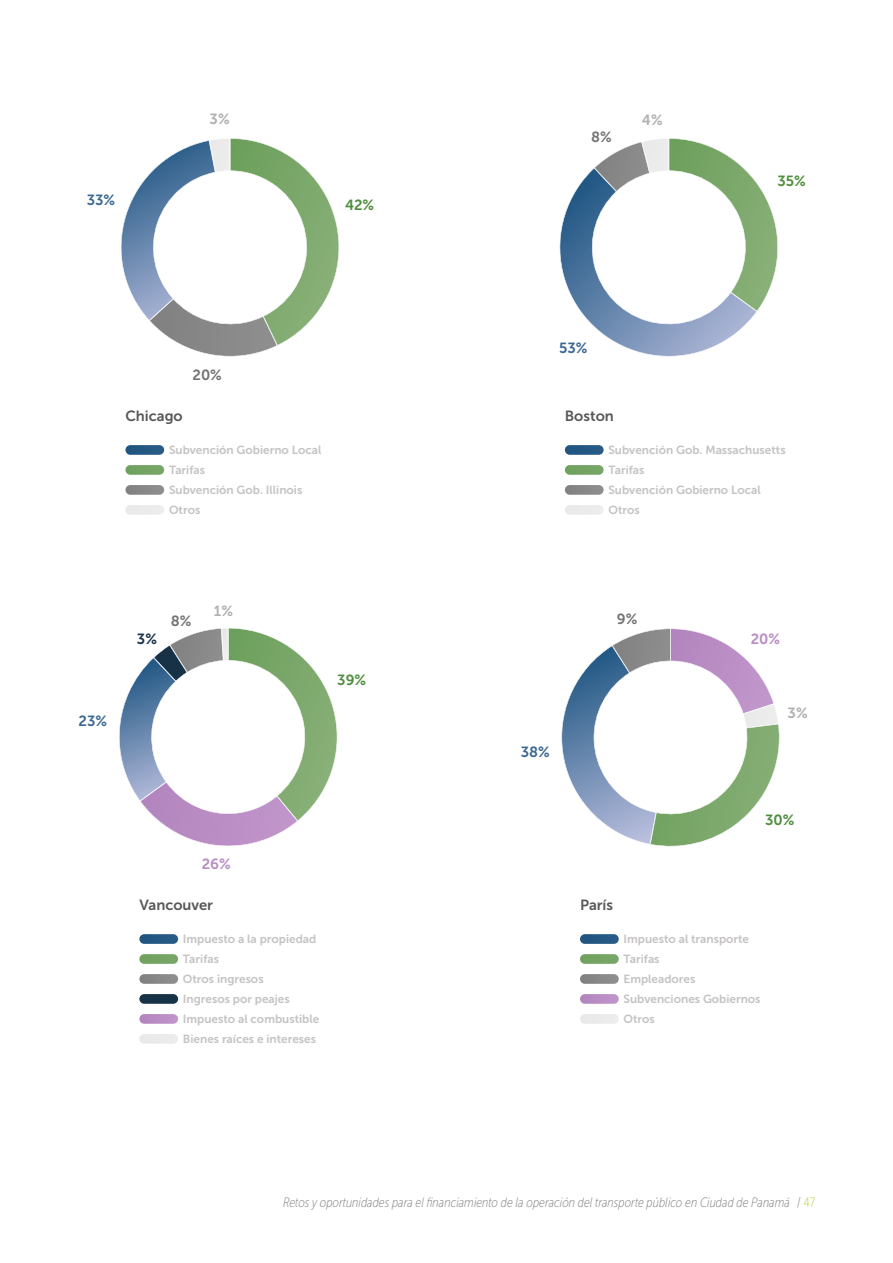
<style>
.page{position:relative;width:893px;height:1263px;background:#fff}
.page>*{position:absolute;margin:0;border:0;box-sizing:border-box;transform-origin:0 0}
.t1{font:14.7px "Museo Sans 700";color:#595859}
.t2{font:14.7px "Museo Sans 700";color:#4f8e3e}
.t3{font:14.7px "Museo Sans 700";color:#3b6993}
.t4{font:14.7px "Museo Sans 700";color:#747376}
.t5{font:14.7px "Museo Sans 700";color:#b0b0b0}
.t6{font:14.7px "Museo Sans 700";color:#b98cc3}
.t7{font:14.7px "Museo Sans 700";color:#173147}
.t8{font:italic 13.5px "Museo Sans Cond 100";color:#7f7e80}
.t9{font:11.7px "Museo Sans 700";color:#c5c2c4}
.s1{font-style:normal}
.s2{font-style:normal;color:#bccf42}
</style>
<div class="page">
<div style="left:580px;top:1014px;width:39px;height:10px;background:#ebebeb;border-radius:5px"></div>
<div style="left:580px;top:994px;width:39px;height:10px;background:#ba8dc4;border-radius:5px"></div>
<div style="left:580px;top:974px;width:39px;height:10px;background:#888;border-radius:5px"></div>
<div style="left:580px;top:954px;width:39px;height:10px;background:#74a463;border-radius:5px"></div>
<div style="left:580px;top:934px;width:39px;height:10px;background:#245883;border-radius:5px"></div>
<svg style="left:561px;top:628px;width:219px;height:219px"></svg>
<div style="left:139px;top:1034px;width:39px;height:10px;background:#ebebeb;border-radius:5px"></div>
<div style="left:139px;top:1014px;width:39px;height:10px;background:#ba8dc4;border-radius:5px"></div>
<div style="left:139px;top:994px;width:39px;height:10px;background:#173147;border-radius:5px"></div>
<div style="left:139px;top:974px;width:39px;height:10px;background:#888;border-radius:5px"></div>
<div style="left:139px;top:954px;width:39px;height:10px;background:#74a463;border-radius:5px"></div>
<div style="left:139px;top:934px;width:39px;height:10px;background:#245883;border-radius:5px"></div>
<svg style="left:119px;top:628px;width:219px;height:218px"></svg>
<div style="left:565px;top:505px;width:39px;height:10px;background:#ebebeb;border-radius:5px"></div>
<div style="left:565px;top:485px;width:39px;height:10px;background:#888;border-radius:5px"></div>
<div style="left:565px;top:465px;width:39px;height:10px;background:#74a463;border-radius:5px"></div>
<div style="left:565px;top:445px;width:39px;height:10px;background:#245883;border-radius:5px"></div>
<svg style="left:559px;top:138px;width:219px;height:219px"></svg>
<div style="left:125px;top:505px;width:39px;height:10px;background:#ebebeb;border-radius:5px"></div>
<div style="left:125px;top:485px;width:39px;height:10px;background:#888;border-radius:5px"></div>
<div style="left:125px;top:465px;width:39px;height:10px;background:#74a463;border-radius:5px"></div>
<div style="left:125px;top:445px;width:39px;height:10px;background:#245883;border-radius:5px"></div>
<svg style="left:121px;top:138px;width:218px;height:219px"></svg>
<p class="t3" style="left:87px;top:192px;width:30px">33%</p>
<p class="t5" style="left:210px;top:110px;width:22px">3%</p>
<p class="t2" style="left:345px;top:197px;width:31px">42%</p>
<p class="t4" style="left:192px;top:367px;width:31px">20%</p>
<p class="t1" style="left:125px;top:408px;width:59px">Chicago</p>
<p class="t9" style="left:169px;top:443px;width:154px">Subvención Gobierno Local</p>
<p class="t9" style="left:169px;top:463px;width:38px">Tarifas</p>
<p class="t9" style="left:169px;top:483px;width:135px">Subvención Gob. Illinois</p>
<p class="t9" style="left:169px;top:503px;width:33px">Otros</p>
<p class="t3" style="left:78px;top:713px;width:30px">23%</p>
<p class="t7" style="left:137px;top:630px;width:22px">3%</p>
<p class="t4" style="left:171px;top:613px;width:22px">8%</p>
<p class="t5" style="left:214px;top:602px;width:21px">1%</p>
<p class="t2" style="left:337px;top:671px;width:30px">39%</p>
<p class="t6" style="left:202px;top:855px;width:31px">26%</p>
<p class="t1" style="left:139px;top:897px;width:75px">Vancouver</p>
<p class="t9" style="left:183px;top:932px;width:135px">Impuesto a la propiedad</p>
<p class="t9" style="left:183px;top:952px;width:38px">Tarifas</p>
<p class="t9" style="left:183px;top:972px;width:82px">Otros ingresos</p>
<p class="t9" style="left:183px;top:992px;width:108px">Ingresos por peajes</p>
<p class="t9" style="left:183px;top:1012px;width:138px">Impuesto al combustible</p>
<p class="t9" style="left:183px;top:1032px;width:135px">Bienes raíces e intereses</p>
<p class="t4" style="left:591px;top:129px;width:22px">8%</p>
<p class="t5" style="left:642px;top:112px;width:22px">4%</p>
<p class="t2" style="left:777px;top:173px;width:30px">35%</p>
<p class="t3" style="left:559px;top:340px;width:30px">53%</p>
<p class="t1" style="left:565px;top:408px;width:50px">Boston</p>
<p class="t9" style="left:608px;top:443px;width:179px">Subvención Gob. Massachusetts</p>
<p class="t9" style="left:608px;top:463px;width:38px">Tarifas</p>
<p class="t9" style="left:608px;top:483px;width:154px">Subvención Gobierno Local</p>
<p class="t9" style="left:608px;top:503px;width:33px">Otros</p>
<p class="t3" style="left:521px;top:743px;width:31px">38%</p>
<p class="t4" style="left:617px;top:610px;width:22px">9%</p>
<p class="t1" style="left:580px;top:897px;width:35px">París</p>
<p class="t6" style="left:751px;top:631px;width:31px">20%</p>
<p class="t5" style="left:788px;top:705px;width:22px">3%</p>
<p class="t2" style="left:765px;top:812px;width:31px">30%</p>
<p class="t9" style="left:624px;top:932px;width:127px">Impuesto al transporte</p>
<p class="t9" style="left:624px;top:952px;width:38px">Tarifas</p>
<p class="t9" style="left:624px;top:972px;width:73px">Empleadores</p>
<p class="t9" style="left:624px;top:992px;width:138px">Subvenciones Gobiernos</p>
<p class="t9" style="left:624px;top:1012px;width:33px">Otros</p>
<p class="t8" style="left:283px;top:1195px;width:534px">Retos y oportunidades para el financiamiento de la operación del transporte público en Ciudad de Panamá <span class="s1">/</span> <span class="s2">47</span></p>
</div>
